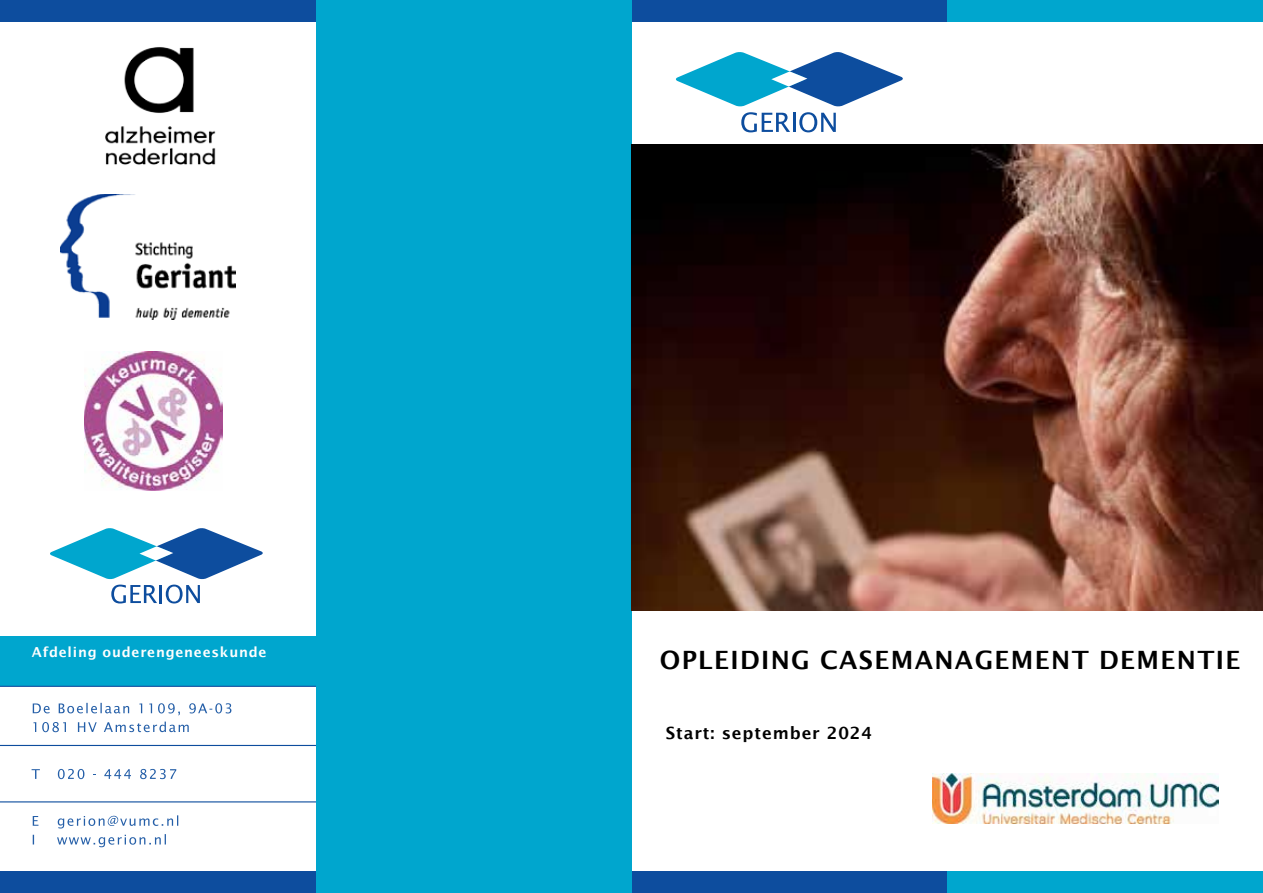
<style>
.page{position:relative;width:1263px;height:893px;background:#fff}
.page>*{position:absolute;margin:0;border:0;box-sizing:border-box;transform-origin:0 0}
.t1{font:600 27px "Lucida Sans EF";letter-spacing:.05em;color:#000}
.t2{font:600 18px "Lucida Sans EF";letter-spacing:.05em;color:#000}
.t3{font:600 14.7px "Lucida Sans EF";letter-spacing:.05em;color:#fff}
</style>
<div class="page">
<div style="left:947px;top:0;width:316px;height:21px;background:#00a6ce"></div>
<div style="left:631px;top:0;width:316px;height:21px;background:#0d4d9e"></div>
<div style="left:0;top:0;width:316px;height:21px;background:#0d4d9e"></div>
<div style="left:0;top:872px;width:316px;height:21px;background:#0d4d9e"></div>
<div style="left:947px;top:872px;width:316px;height:21px;background:#00a6ce"></div>
<div style="left:631px;top:872px;width:316px;height:21px;background:#0d4d9e"></div>
<div style="left:0;top:636px;width:631px;height:50px;background:#00a6ce"></div>
<hr style="left:0;top:745px;width:421px;height:1px;background:#0d4d9e">
<hr style="left:0;top:686px;width:421px;height:1px;background:#0d4d9e">
<hr style="left:0;top:801px;width:421px;height:1px;background:#0d4d9e">
<div style="left:316px;top:0;width:315px;height:893px;background:#00a6ce"></div>
<svg style="left:33px;top:834px;width:133px;height:13px"></svg>
<svg style="left:33px;top:815px;width:145px;height:13px"></svg>
<svg style="left:32px;top:769px;width:8px;height:10px"></svg>
<svg style="left:58px;top:769px;width:26px;height:10px"></svg>
<svg style="left:104px;top:769px;width:27px;height:10px"></svg>
<svg style="left:140px;top:769px;width:36px;height:10px"></svg>
<svg style="left:33px;top:722px;width:156px;height:10px"></svg>
<svg style="left:33px;top:703px;width:198px;height:12px"></svg>
<svg style="left:675px;top:52px;width:228px;height:80px"></svg>
<svg style="left:50px;top:528px;width:213px;height:51px"></svg>
<svg style="left:111px;top:585px;width:89px;height:18px"></svg>
<img style="left:932px;top:773px;width:286px;height:50px">
<img style="left:631px;top:144px;width:632px;height:467px">
<img style="left:105px;top:47px;width:111px;height:118px">
<img style="left:60px;top:194px;width:175px;height:126px">
<img style="left:84px;top:352px;width:139px;height:139px">
<p class="t3" style="left:32px;top:644px;width:236px">Afdeling ouderengeneeskunde</p>
<p class="t1" style="left:660px;top:645px;width:582px">Opleiding casemanagement dementie</p>
<p class="t2" style="left:666px;top:722px;width:208px">start: september 2024</p>
</div>
